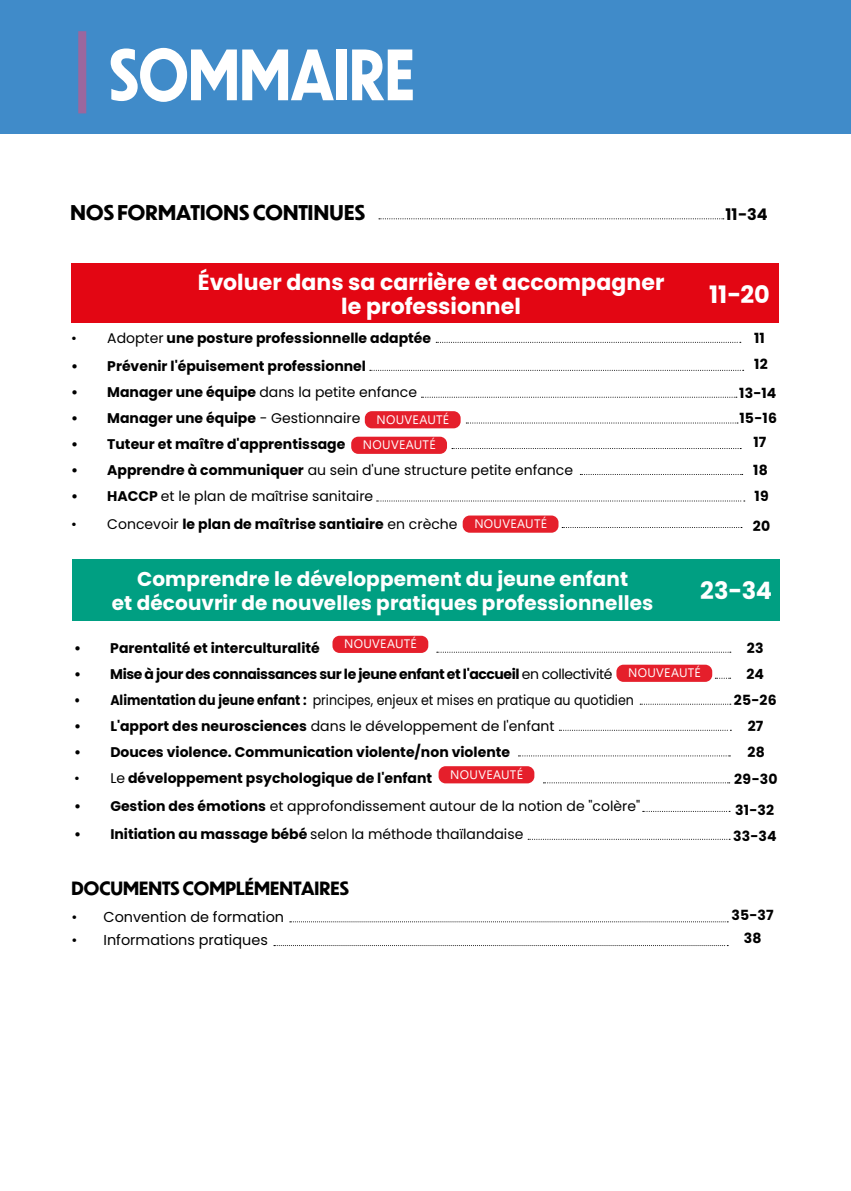
<style>
.page{position:relative;width:851px;height:1191px;background:#fff}
.page>*{position:absolute;margin:0;border:0;box-sizing:border-box;transform-origin:0 0}
.t1{font:700 68px "Dunbar Tall";color:#fff;scale:.84 1}
.t2{font:700 24px "Poppins";color:#fff}
.t3{font:700 22px/24px "Poppins";color:#fff;text-align:center}
.t4{font:700 20px/24px "Poppins";letter-spacing:.005em;color:#fff;text-align:center}
.t5{font:700 20px "Dunbar Tall";letter-spacing:.005em;color:#000}
.t6{font:700 18px "Dunbar Tall";color:#000}
.t7{font:700 16px "Poppins";color:#000}
.t8{font:14.4px "Poppins";color:#000}
.t9{font:700 14px/26px "Poppins";color:#000}
.t10{font:14px "Poppins";color:#000}
.t11{font:14px "Poppins";color:#000;scale:.9 1}
.t12{font:700 14px "Poppins";letter-spacing:-.03em;color:#000}
.t13{font:12.2px/25.6px "Ebrima";letter-spacing:.025em;color:#fff}
.s1{font-weight:400}
.s2{font-weight:700}
</style>
<div class="page">
<div style="left:71px;top:263px;width:707px;height:59px;background:#e30613"></div>
<div style="left:72px;top:559px;width:707px;height:62px;background:#009f82"></div>
<div style="left:0;top:0;width:850px;height:133px;background:#408bc9"></div>
<div style="left:78px;top:31px;width:8px;height:82px;background:#9b679e"></div>
<div style="left:365px;top:411px;width:95px;height:17px;background:#e51f2b;border-radius:7px"></div>
<div style="left:351px;top:437px;width:96px;height:17px;background:#e51f2b;border-radius:7px"></div>
<div style="left:462px;top:515px;width:96px;height:18px;background:#e51f2b;border-radius:7px"></div>
<div style="left:332px;top:636px;width:96px;height:17px;background:#e51f2b;border-radius:7px"></div>
<svg style="left:370px;top:370px;width:373px;height:1px"></svg>
<svg style="left:376px;top:500px;width:368px;height:1px"></svg>
<svg style="left:436px;top:342px;width:304px;height:1px"></svg>
<svg style="left:379px;top:218px;width:344px;height:1px"></svg>
<svg style="left:421px;top:397px;width:315px;height:1px"></svg>
<svg style="left:466px;top:422px;width:272px;height:1px"></svg>
<svg style="left:452px;top:448px;width:289px;height:1px"></svg>
<svg style="left:580px;top:474px;width:162px;height:1px"></svg>
<svg style="left:562px;top:527px;width:179px;height:1px"></svg>
<svg style="left:436px;top:651px;width:294px;height:1px"></svg>
<svg style="left:290px;top:921px;width:438px;height:1px"></svg>
<svg style="left:274px;top:945px;width:454px;height:1px"></svg>
<svg style="left:640px;top:703px;width:90px;height:1px"></svg>
<svg style="left:559px;top:729px;width:172px;height:1px"></svg>
<svg style="left:518px;top:755px;width:212px;height:1px"></svg>
<svg style="left:543px;top:782px;width:186px;height:1px"></svg>
<svg style="left:642px;top:811px;width:88px;height:1px"></svg>
<svg style="left:528px;top:838px;width:202px;height:1px"></svg>
<div style="left:616px;top:664px;width:96px;height:18px;background:#e51f2b;border-radius:7px"></div>
<div style="left:438px;top:766px;width:96px;height:17px;background:#e51f2b;border-radius:7px"></div>
<h1 class="t1" style="left:109px;top:25px;width:365px">SOMMAIRE</h1>
<h3 class="t5" style="left:71px;top:198px;width:296px">NOS FORMATIONS CONTINUES</h3>
<h3 class="t3" style="left:198px;top:270px;width:468px">Évoluer dans sa carrière et accompagner le professionnel</h3>
<p class="t9" style="left:71px;top:325px;width:361px"><span class="s1">• Adopter</span> une posture professionnelle adaptée</p>
<p class="t9" style="left:71px;top:353px;width:296px">• Prévenir l'épuisement professionnel</p>
<p class="t10" style="left:71px;top:384px;width:347px"><span class="s2">• Manager une équipe</span> dans la petite enfance</p>
<p class="t9" style="left:71px;top:405px;width:290px">• Manager une équipe <span class="s1">- Gestionnaire</span></p>
<p class="t9" style="left:71px;top:431px;width:276px">• Tuteur et maître d'apprentissage</p>
<p class="t10" style="left:71px;top:462px;width:503px"><span class="s2">• Apprendre à communiquer</span> au sein d'une structure petite enfance</p>
<p class="t10" style="left:71px;top:488px;width:303px"><span class="s2">• HACCP</span> et le plan de maîtrise sanitaire</p>
<p class="t9" style="left:71px;top:511px;width:387px"><span class="s1">• Concevoir</span> le plan de maîtrise santiaire <span class="s1">en crèche</span></p>
<p class="t13" style="left:363px;top:406px;width:88px;text-indent:14px">NOUVEAUTÉ<br>NOUVEAUTÉ</p>
<p class="t13" style="left:474px;top:510px;width:74px">NOUVEAUTÉ</p>
<h3 class="t4" style="left:112px;top:567px;width:543px">Comprendre le développement du jeune enfant<br>et découvrir de nouvelles pratiques professionnelles</h3>
<p class="t7" style="left:725px;top:205px;width:44px">11-34</p>
<h2 class="t2" style="left:709px;top:280px;width:62px">11-20</h2>
<p class="t9" style="left:754px;top:325px;width:15px">11<br>12</p>
<p class="t9" style="left:739px;top:380px;width:39px">13-14</p>
<p class="t9" style="left:739px;top:406px;width:39px">15-16</p>
<p class="t9" style="left:753px;top:429px;width:14px">17</p>
<p class="t9" style="left:753px;top:457px;width:16px">18</p>
<p class="t9" style="left:754px;top:483px;width:16px">19</p>
<p class="t9" style="left:752px;top:513px;width:19px">20</p>
<h2 class="t2" style="left:700px;top:576px;width:73px">23-34</h2>
<p class="t13" style="left:344px;top:631px;width:74px">NOUVEAUTÉ</p>
<p class="t9" style="left:74px;top:635px;width:247px">• Parentalité et interculturalité</p>
<p class="t12" style="left:74px;top:665px;width:539px">• Mise à jour des connaissances sur le jeune enfant et l'accueil <span class="s1">en collectivité</span></p>
<p class="t11" style="left:74px;top:691px;width:623px"><span class="s2">• Alimentation du jeune enfant :</span> principes, enjeux et mises en pratique au quotidien</p>
<p class="t10" style="left:74px;top:717px;width:481px"><span class="s2">• L'apport des neurosciences</span> dans le développement de l'enfant</p>
<p class="t9" style="left:74px;top:739px;width:437px">• Douces violence. Communication violente/non violente</p>
<p class="t9" style="left:74px;top:765px;width:359px"><span class="s1">• Le</span> développement psychologique de l'enfant</p>
<p class="t10" style="left:74px;top:797px;width:567px"><span class="s2">• Gestion des émotions</span> et approfondissement autour de la notion de "colère"</p>
<p class="t10" style="left:74px;top:825px;width:450px"><span class="s2">• Initiation au massage bébé</span> selon la méthode thaïlandaise</p>
<p class="t13" style="left:628px;top:660px;width:74px">NOUVEAUTÉ</p>
<p class="t13" style="left:450px;top:761px;width:74px">NOUVEAUTÉ</p>
<p class="t9" style="left:746px;top:635px;width:18px">23</p>
<p class="t9" style="left:746px;top:661px;width:19px">24</p>
<p class="t9" style="left:733px;top:687px;width:44px">25-26</p>
<p class="t9" style="left:747px;top:713px;width:17px">27</p>
<p class="t9" style="left:747px;top:738px;width:19px">28</p>
<p class="t9" style="left:734px;top:766px;width:45px">29-30</p>
<p class="t9" style="left:733px;top:797px;width:45px">31-32<br>33-34</p>
<p class="t6" style="left:71px;top:874px;width:279px">DOCUMENTS COMPLÉMENTAIRES</p>
<p class="t8" style="left:71px;top:908px;width:214px">• Convention de formation</p>
<p class="t8" style="left:71px;top:932px;width:198px">• Informations pratiques</p>
<p class="t9" style="left:731px;top:903px;width:44px;line-height:23.2px;text-align:center">35-37<br>38</p>
</div>
